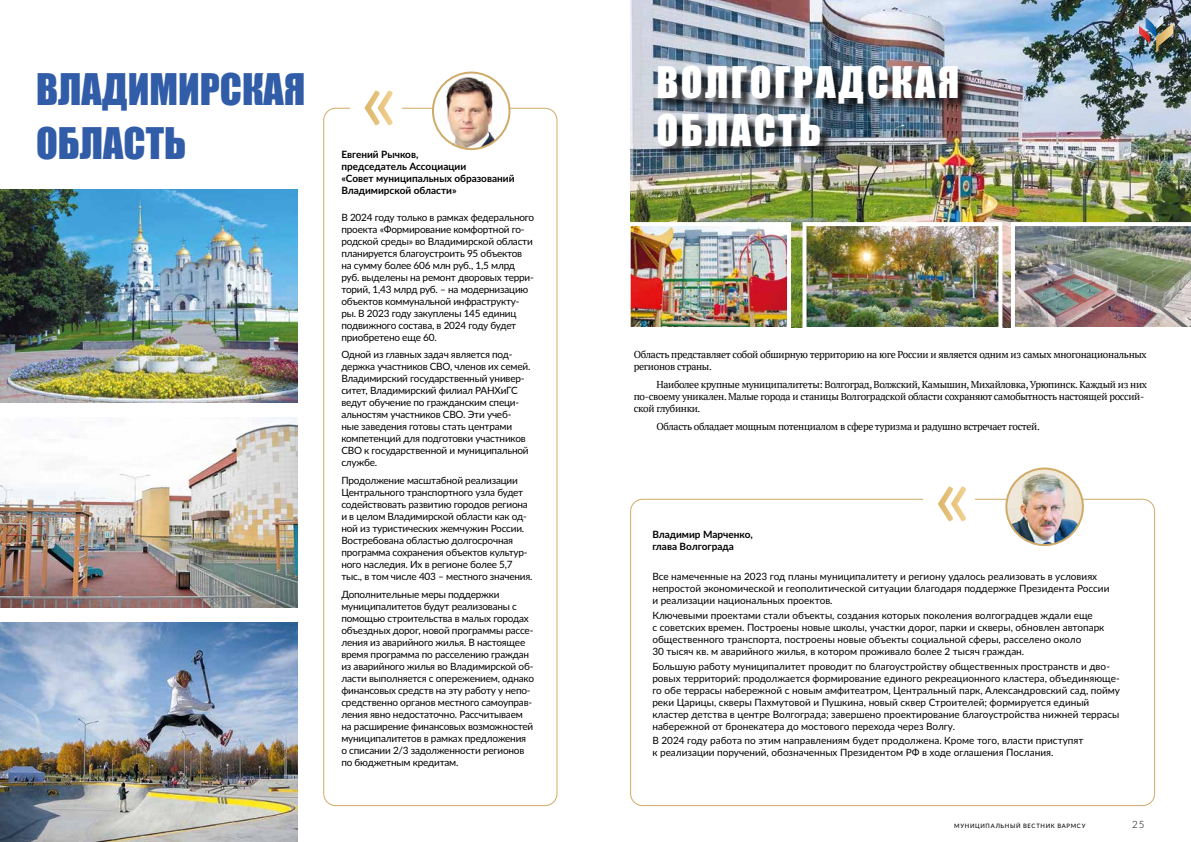
<style>
.page{position:relative;width:1191px;height:842px;background:#fff}
.page>*{position:absolute;margin:0;border:0;box-sizing:border-box;transform-origin:0 0}
.t1{font:88px "Lato";color:#fff}
.t2{font:40px/48px "Impact";letter-spacing:.06em;color:#fff}
.t3{font:40px/53.7px "Impact";color:#315ca8}
.t4{font:10px/12px "Lato";letter-spacing:-.02em;color:#000}
.t5{font:10px/12px "Lato";color:#000}
.t6{font:10px/12px "PT Serif";letter-spacing:-.03em;color:#000}
.t7{font:700 10px/12px "Lato";color:#000}
.t8{font:300 10px "Lato";color:#000}
.t9{font:500 6px "Lato";letter-spacing:.115em;color:#000}
</style>
<div class="page">
<div style="left:323px;top:108px;width:234px;height:698px;border:1px solid #d0ab68;border-radius:12px"></div>
<div style="left:350px;top:60px;width:51px;height:106px;background:#fff"></div>
<div style="left:433px;top:73px;width:76px;height:76px;background:#fff;border-radius:50%"></div>
<img style="left:434px;top:73px;width:68px;height:76px">
<div style="left:432px;top:72px;width:78px;height:78px;border:2px solid #d0ab68;border-radius:50%"></div>
<img style="left:0;top:417px;width:298px;height:190px">
<img style="left:0;top:190px;width:298px;height:213px">
<img style="left:0;top:622px;width:298px;height:220px">
<img style="left:630px;top:0;width:561px;height:328px">
<div style="left:659px;top:68px;width:311px;height:91px;background:#000;opacity:.75"></div>
<img style="left:631px;top:227px;width:155px;height:99px">
<div style="left:626px;top:222px;width:165px;height:109px;border:4px solid #fff"></div>
<img style="left:807px;top:227px;width:190px;height:99px">
<div style="left:802px;top:222px;width:200px;height:109px;border:4px solid #fff"></div>
<img style="left:1011px;top:222px;width:180px;height:106px">
<img style="left:1006px;top:468px;width:77px;height:77px;border-radius:38px">
<div style="left:1005px;top:467px;width:79px;height:79px;border:2px solid #d0ab68;border-radius:50%"></div>
<svg style="left:1139px;top:15px;width:34px;height:36px"></svg>
<h2 class="t3" style="left:36px;top:61px;width:271px">ВЛАДИМИРСКАЯ<br>ОБЛАСТЬ</h2>
<h1 class="t1" style="left:360px;top:36px;width:39px">«</h1>
<p class="t7" style="left:341px;top:148px;width:175px">Евгений Рычков,<br>председатель Ассоциации<br>«Совет муниципальных образований<br>Владимирской области»</p>
<p class="t4" style="left:341px;top:211px;width:194px">В 2024 году только в рамках федерального проекта «Формирование комфортной го&shy;родской среды» во Владимирской области планируется благоустроить 95 объектов на сумму более 606 млн руб., 1,5 млрд руб. выделены на ремонт дворовых терри&shy;торий, 1,43 млрд руб. – на модернизацию объектов коммунальной инфраструкту&shy;ры. В 2023 году закуплены 145 единиц подвижного состава, в 2024 году будет приобретено еще 60.</p>
<p class="t4" style="left:341px;top:348px;width:190px">Одной из главных задач является под&shy;держка участников СВО, членов их семей.<br>Владимирский государственный универ&shy;ситет, Владимирский филиал РАНХиГС ведут обучение по гражданским специ&shy;альностям участников СВО. Эти учеб&shy;ные заведения готовы стать центрами компетенций для подготовки участников СВО к государственной и муниципальной службе.</p>
<p class="t4" style="left:341px;top:474px;width:193px">Продолжение масштабной реализации Центрального транспортного узла будет содействовать развитию городов региона и в целом Владимирской области как од&shy;ной из туристических жемчужин России.<br>Востребована областью долгосрочная программа сохранения объектов культур&shy;ного наследия. Их в регионе более 5,7 тыс., в том числе 403 – местного значения.</p>
<p class="t4" style="left:341px;top:588px;width:194px">Дополнительные меры поддержки муниципалитетов будут реализованы с помощью строительства в малых городах объездных дорог, новой программы рассе&shy;ления из аварийного жилья. В настоящее время программа по расселению граждан из аварийного жилья во Владимирской об&shy;ласти выполняется с опережением, однако финансовых средств на эту работу у непо&shy;средственно органов местного самоуправ&shy;ления явно недостаточно. Рассчитываем на расширение финансовых возможностей муниципалитетов в рамках предложения о списании 2/3 задолженности регионов по бюджетным кредитам.</p>
<h2 class="t2" style="left:656px;top:58px;width:304px">ВОЛГОГРАДСКАЯ<br>ОБЛАСТЬ</h2>
<p class="t6" style="left:634px;top:349px;width:514px">Область представляет собой обширную территорию на юге России и является одним из самых многонациональных регионов страны.</p>
<p class="t6" style="left:634px;top:378px;width:515px;text-indent:23px">Наиболее крупные муниципалитеты: Волгоград, Волжский, Камышин, Михайловка, Урюпинск. Каждый из них по-своему уникален. Малые города и станицы Волгоградской области сохраняют самобытность настоящей россий&shy;ской глубинки.</p>
<p class="t6" style="left:656px;top:420px;width:385px">Область обладает мощным потенциалом в сфере туризма и радушно встречает гостей.</p>
<h1 class="t1" style="left:933px;top:432px;width:39px">«</h1>
<p class="t7" style="left:652px;top:528px;width:102px">Владимир Марченко, глава Волгограда</p>
<p class="t5" style="left:652px;top:570px;width:458px">Все намеченные на 2023 год планы муниципалитету и региону удалось реализовать в условиях непростой экономической и геополитической ситуации благодаря поддержке Президента России и реализации национальных проектов.</p>
<p class="t5" style="left:652px;top:609px;width:453px">Ключевыми проектами стали объекты, создания которых поколения волгоградцев ждали еще<br>с советских времен. Построены новые школы, участки дорог, парки и скверы, обновлен автопарк общественного транспорта, построены новые объекты социальной сферы, расселено около<br>30 тысяч кв. м аварийного жилья, в котором проживало более 2 тысяч граждан.</p>
<p class="t5" style="left:652px;top:659px;width:469px">Большую работу муниципалитет проводит по благоустройству общественных пространств и дво&shy;ровых территорий: продолжается формирование единого рекреационного кластера, объединяюще&shy;го обе террасы набережной с новым амфитеатром, Центральный парк, Александровский сад, пойму реки Царицы, скверы Пахмутовой и Пушкина, новый сквер Строителей; формируется единый кластер детства в центре Волгограда; завершено проектирование благоустройства нижней террасы набережной от бронекатера до мостового перехода через Волгу.</p>
<p class="t5" style="left:652px;top:734px;width:433px">В 2024 году работа по этим направлениям будет продолжена. Кроме того, власти приступят к реализации поручений, обозначенных Президентом РФ в ходе оглашения Послания.</p>
<p class="t9" style="left:954px;top:822px;width:133px">МУНИЦИПАЛЬНЫЙ ВЕСТНИК ВАРМСУ</p>
<p class="t8" style="left:1132px;top:817px;width:14px">25</p>
</div>
